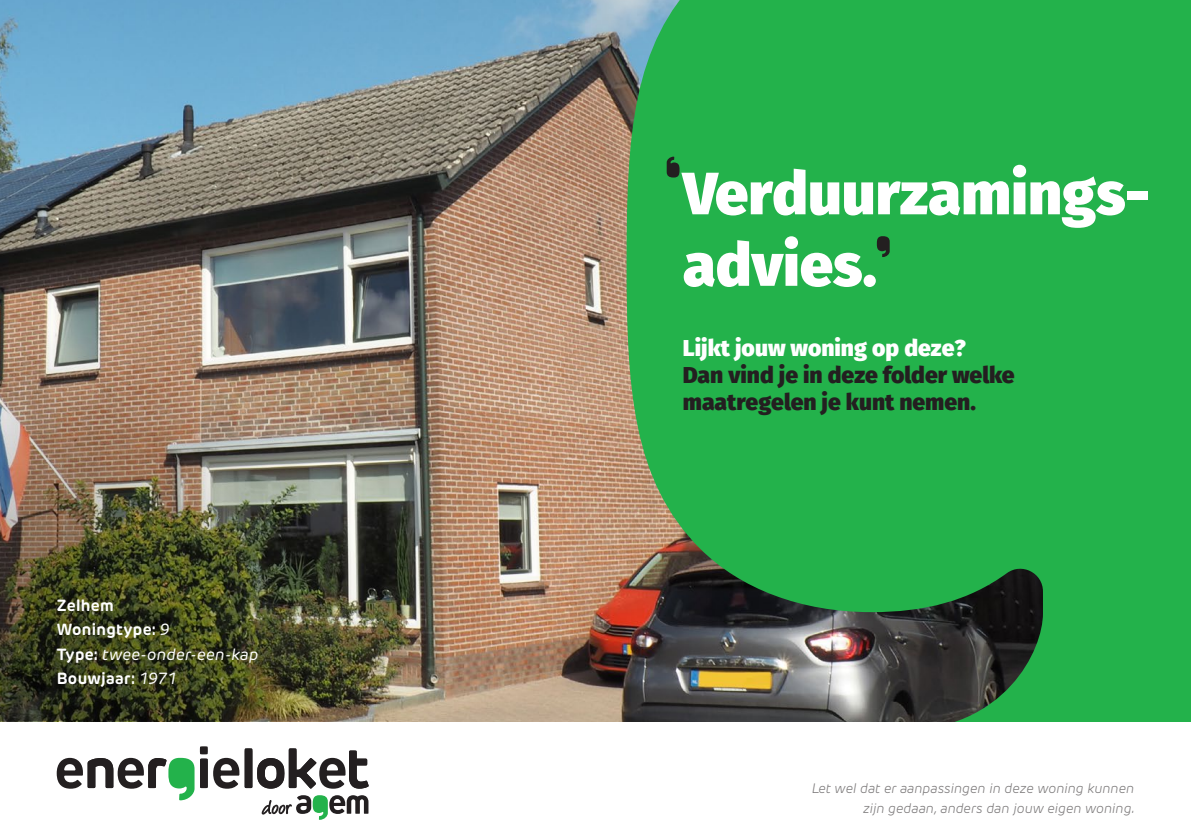
<style>
.page{position:relative;width:1191px;height:840px;background:#fff}
.page>*{position:absolute;margin:0;border:0;box-sizing:border-box;transform-origin:0 0}
.Alineastijl_1{font:800 59.6px/71.4px "Fira Sans";color:#fff}
.Alineastijl_1-2{font:800 23px/27.4px "Fira Sans";color:#231f20}
.Alineastijl_1-3{font:800 23px "Fira Sans";color:#fff}
.Platte_tekst{font:700 16px/24px "New Rubrik Edge";letter-spacing:.02em;color:#fff}
.Platte_tekst-2{font:italic 16px "New Rubrik Edge";letter-spacing:.02em;color:#fff}
.t1{font:italic 300 13.6px/20px "New Rubrik Edge";color:#231f20;text-align:right}
.s1{font-weight:400;font-style:italic}
.s2{font-weight:700;font-style:normal}
</style>
<div class="page">
<img style="left:0;top:0;width:626px;height:721px">
<svg style="left:626px;top:0;width:422px;height:721px;background:#2e9e4b"></svg>
<div style="left:1048px;top:0;width:143px;height:721px;background:#23b24b"></div>
<img style="left:0;top:327px;width:401px;height:393px">
<svg style="left:262px;top:795px;width:106px;height:24px"></svg>
<svg style="left:57px;top:757px;width:137px;height:42px"></svg>
<svg style="left:245px;top:748px;width:124px;height:40px"></svg>
<svg style="left:200px;top:746px;width:39px;height:42px"></svg>
<svg style="left:877px;top:236px;width:12px;height:21px"></svg>
<svg style="left:666px;top:156px;width:13px;height:21px"></svg>
<p class="Platte_tekst" style="left:57px;top:593px;width:114px">Zelhem<br>Woningtype: <span class="s1">9</span></p>
<p class="Platte_tekst-2" style="left:57px;top:643px;width:203px"><span class="s2">Type:</span> twee-onder-een-kap</p>
<p class="Platte_tekst" style="left:57px;top:665px;width:122px">Bouwjaar: <span class="s1">1971</span></p>
<p class="Alineastijl_1" style="left:683px;top:152px;width:469px">Verduurzamings&shy;advies.</p>
<p class="Alineastijl_1-3" style="left:683px;top:327px;width:284px">Lijkt jouw woning op deze?</p>
<p class="Alineastijl_1-2" style="left:683px;top:359px;width:333px">Dan vind je in deze folder welke maatregelen je kunt nemen.</p>
<p class="t1" style="left:811px;top:777px;width:325px">Let wel dat er aanpassingen in deze woning kunnen zijn gedaan, anders dan jouw eigen woning.</p>
</div>
